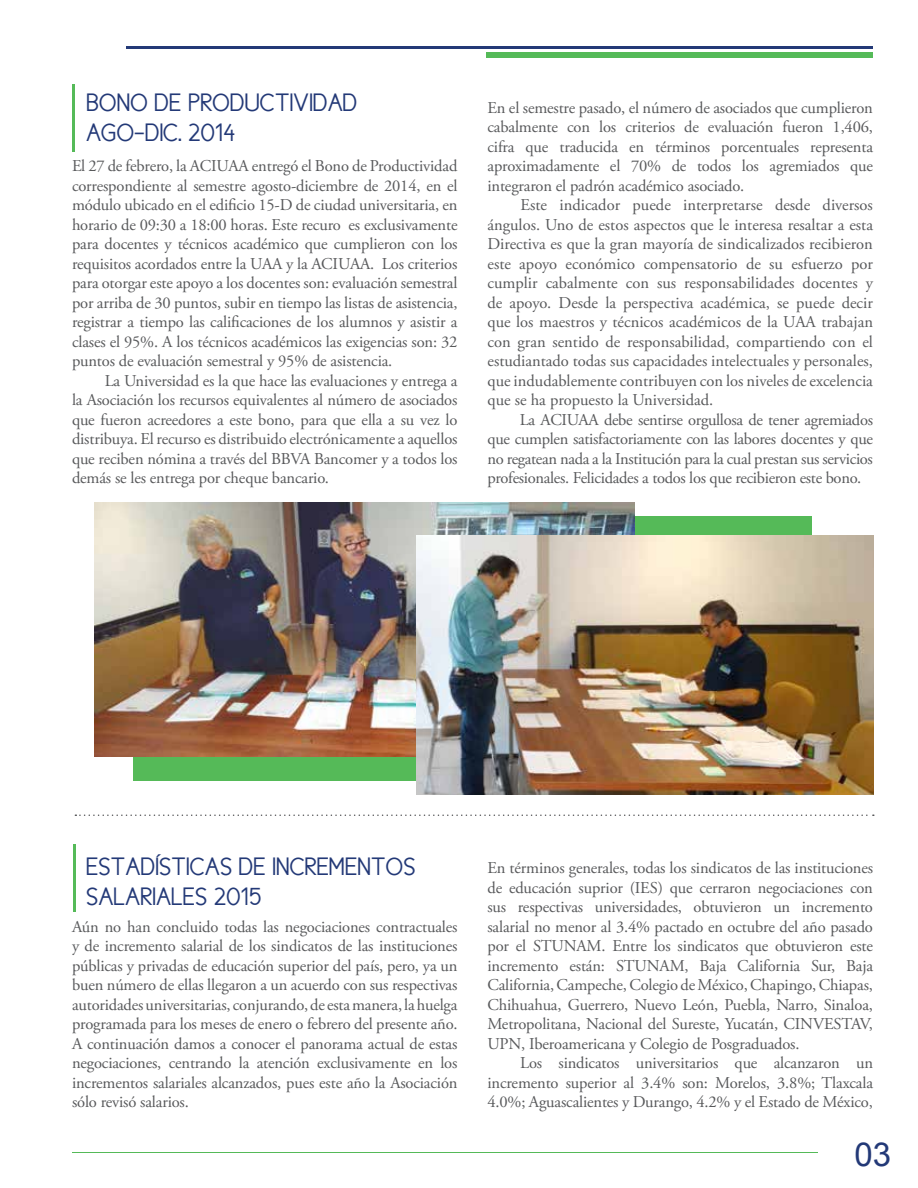
<style>
.page{position:relative;width:918px;height:1188px;background:#fff}
.page>*{position:absolute;margin:0;border:0;box-sizing:border-box;transform-origin:0 0}
.t1{font:33px "Arial";color:#233977}
.t2{font:25.5px/30.6px "New Cicle Gordita";color:#233977}
.t3{font:16.5px/19.5px "Adobe Garamond Pro";letter-spacing:-.01em;color:#58595b;text-align:justify}
</style>
<div class="page">
<hr style="left:126px;top:46px;width:747px;height:3px;background:#233977">
<div style="left:487px;top:52px;width:386px;height:6px;background:#55ba58"></div>
<hr style="left:73px;top:1152px;width:745px;height:1px;background:#55ba58">
<hr style="left:73px;top:845px;width:2px;height:67px;background:#55ba58">
<hr style="left:72px;top:84px;width:3px;height:68px;background:#55ba58">
<div style="left:133px;top:517px;width:679px;height:264px;background:#55ba58"></div>
<img style="left:94px;top:502px;width:541px;height:254px">
<img style="left:416px;top:536px;width:458px;height:259px">
<svg style="left:75px;top:814px;width:799px;height:2px"></svg>
<h2 class="t2" style="left:86px;top:89px;width:273px">BONO DE PRODUCTIVIDAD<br>AGO-DIC. 2014</h2>
<p class="t3" style="left:72px;top:157px;width:387px">El 27 de febrero, la ACIUAA entregó el Bono de Productividad correspondiente al semestre agosto-diciembre de 2014, en el módulo ubicado en el edificio 15-D de ciudad universitaria, en horario de 09:30 a 18:00 horas. Este recuro es exclusivamente para docentes y técnicos académico que cumplieron con los requisitos acordados entre la UAA y la ACIUAA. Los criterios para otorgar este apoyo a los docentes son: evaluación semestral por arriba de 30 puntos, subir en tiempo las listas de asistencia, registrar a tiempo las calificaciones de los alumnos y asistir a clases el 95%. A los técnicos académicos las exigencias son: 32 puntos de evaluación semestral y 95% de asistencia.</p>
<p class="t3" style="left:72px;top:371px;width:387px;text-indent:33px">La Universidad es la que hace las evaluaciones y entrega a la Asociación los recursos equivalentes al número de asociados que fueron acreedores a este bono, para que ella a su vez lo distribuya. El recurso es distribuido electrónicamente a aquellos que reciben nómina a través del BBVA Bancomer y a todos los demás se les entrega por cheque bancario.</p>
<p class="t3" style="left:488px;top:98px;width:387px">En el semestre pasado, el número de asociados que cumplieron cabalmente con los criterios de evaluación fueron 1,406, cifra que traducida en términos porcentuales representa aproximadamente el 70% de todos los agremiados que integraron el padrón académico asociado.</p>
<p class="t3" style="left:488px;top:196px;width:387px;text-indent:33px">Este indicador puede interpretarse desde diversos ángulos. Uno de estos aspectos que le interesa resaltar a esta Directiva es que la gran mayoría de sindicalizados recibieron este apoyo económico compensatorio de su esfuerzo por cumplir cabalmente con sus responsabilidades docentes y de apoyo. Desde la perspectiva académica, se puede decir que los maestros y técnicos académicos de la UAA trabajan con gran sentido de responsabilidad, compartiendo con el estudiantado todas sus capacidades intelectuales y personales, que indudablemente contribuyen con los niveles de excelencia que se ha propuesto la Universidad.</p>
<p class="t3" style="left:488px;top:410px;width:387px;text-indent:32px">La ACIUAA debe sentirse orgullosa de tener agremiados que cumplen satisfactoriamente con las labores docentes y que no regatean nada a la Institución para la cual prestan sus servicios profesionales. Felicidades a todos los que recibieron este bono.</p>
<h2 class="t2" style="left:86px;top:853px;width:331px">ESTADÍSTICAS DE INCREMENTOS<br>SALARIALES 2015</h2>
<p class="t3" style="left:72px;top:917px;width:387px">Aún no han concluido todas las negociaciones contractuales y de incremento salarial de los sindicatos de las instituciones públicas y privadas de educación superior del país, pero, ya un buen número de ellas llegaron a un acuerdo con sus respectivas autoridades universitarias, conjurando, de esta manera, la huelga programada para los meses de enero o febrero del presente año.<br>A continuación damos a conocer el panorama actual de estas negociaciones, centrando la atención exclusivamente en los incrementos salariales alcanzados, pues este año la Asociación sólo revisó salarios.</p>
<p class="t3" style="left:488px;top:859px;width:387px">En términos generales, todas los sindicatos de las instituciones de educación suprior (IES) que cerraron negociaciones con sus respectivas universidades, obtuvieron un incremento salarial no menor al 3.4% pactado en octubre del año pasado por el STUNAM. Entre los sindicatos que obtuvieron este incremento están: STUNAM, Baja California Sur, Baja California, Campeche, Colegio de México, Chapingo, Chiapas, Chihuahua, Guerrero, Nuevo León, Puebla, Narro, Sinaloa, Metropolitana, Nacional del Sureste, Yucatán, CINVESTAV, UPN, Iberoamericana y Colegio de Posgraduados.</p>
<p class="t3" style="left:488px;top:1054px;width:387px;text-indent:33px">Los sindicatos universitarios que alcanzaron un incremento superior al 3.4% son: Morelos, 3.8%; Tlaxcala 4.0%; Aguascalientes y Durango, 4.2% y el Estado de México,</p>
<h1 class="t1" style="left:855px;top:1137px;width:38px">03</h1>
</div>
